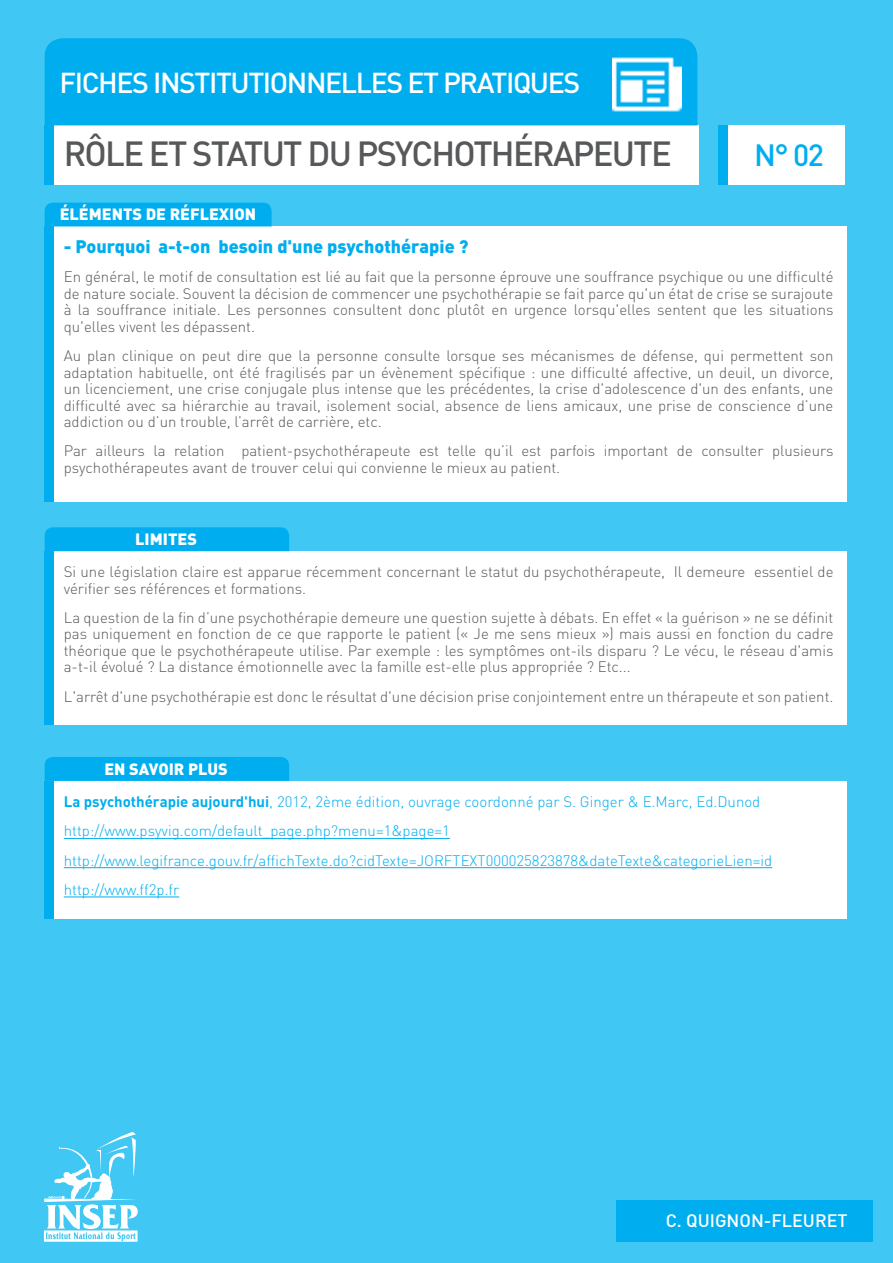
<style>
.page{position:relative;width:893px;height:1263px;background:#40c7f4}
.page>*{position:absolute;margin:0;border:0;box-sizing:border-box;transform-origin:0 0}
.t1{font:500 34.5px "DIN";letter-spacing:-.05em;color:#57585a}
.t2{font:500 30.3px "DIN";color:#00aeef}
.t3{font:500 28.5px "DIN";letter-spacing:-.05em;color:#fff}
.t4{font:900 18px "DIN";color:#00aeef}
.t5{font:500 17.85px "DIN";color:#fff}
.t6{font:900 16.2px "DIN";color:#fff}
.t7{font:300 15px/16.5px "DIN";color:#57585a;text-align:justify}
.t8{font:300 15px/29.2px "DIN";color:#00aeef}
.s1{font-weight:700}
</style>
<div class="page">
<div style="left:45px;top:125px;width:16px;height:60px;background:#00aeef"></div>
<div style="left:45px;top:226px;width:16px;height:276px;background:#00aeef"></div>
<div style="left:45px;top:551px;width:16px;height:173px;background:#00aeef"></div>
<div style="left:45px;top:781px;width:16px;height:137px;background:#00aeef"></div>
<div style="left:719px;top:125px;width:16px;height:60px;background:#00aeef"></div>
<div style="left:54px;top:125px;width:644px;height:60px;background:#fff"></div>
<div style="left:54px;top:226px;width:792px;height:276px;background:#fff"></div>
<div style="left:54px;top:551px;width:792px;height:173px;background:#fff"></div>
<div style="left:54px;top:781px;width:792px;height:137px;background:#fff"></div>
<div style="left:728px;top:125px;width:117px;height:60px;background:#fff"></div>
<hr style="left:64px;top:838px;width:386px;height:1px;background:#00aeef">
<hr style="left:64px;top:867px;width:708px;height:1px;background:#00aeef">
<hr style="left:64px;top:897px;width:115px;height:1px;background:#00aeef">
<div style="left:45px;top:203px;width:227px;height:23px;background:#00aeef"></div>
<div style="left:45px;top:527px;width:244px;height:24px;background:#00aeef"></div>
<div style="left:45px;top:757px;width:244px;height:24px;background:#00aeef"></div>
<svg style="left:44px;top:1132px;width:94px;height:110px"></svg>
<div style="left:45px;top:38px;width:652px;height:87px;background:#00aeef"></div>
<img style="left:612px;top:50px;width:70px;height:69px">
<div style="left:616px;top:1200px;width:257px;height:42px;background:#00aeef"></div>
<h3 class="t3" style="left:60px;top:64px;width:40px">FICHES</h3>
<h3 class="t3" style="left:153px;top:64px;width:429px">I NSTITUTI ONNELLES ET PRATI QUES</h3>
<h1 class="t1" style="left:64px;top:132px;width:610px">RÔLE ET STATUT DU PSYCHOTHÉRAPEUTE</h1>
<p class="t6" style="left:60px;top:204px;width:198px">éléments de réflexion</p>
<h2 class="t2" style="left:754px;top:135px;width:71px">N° 02</h2>
<p class="t4" style="left:64px;top:234px;width:406px">- Pourquoi a-t-on besoin d'une psychothérapie ?</p>
<p class="t7" style="left:64px;top:269px;width:771px">En général, le motif de consultation est lié au fait que la personne éprouve une souffrance psychique ou une difficulté de nature sociale. Souvent la décision de commencer une psychothérapie se fait parce qu'un état de crise se surajoute à la souffrance initiale. Les personnes consultent donc plutôt en urgence lorsqu'elles sentent que les situations qu'elles vivent les dépassent.</p>
<p class="t7" style="left:64px;top:347px;width:771px">Au plan clinique on peut dire que la personne consulte lorsque ses mécanismes de défense, qui permettent son adaptation habituelle, ont été fragilisés par un évènement spécifique : une difficulté affective, un deuil, un divorce, un licenciement, une crise conjugale plus intense que les précédentes, la crise d'adolescence d'un des enfants, une difficulté avec sa hiérarchie au travail, isolement social, absence de liens amicaux, une prise de conscience d’une addiction ou d’un trouble, l’arrêt de carrière, etc.</p>
<p class="t7" style="left:64px;top:443px;width:771px">Par ailleurs la relation patient-psychothérapeute est telle qu’il est parfois important de consulter plusieurs psychothérapeutes avant de trouver celui qui convienne le mieux au patient.</p>
<p class="t6" style="left:135px;top:528px;width:63px">Limites</p>
<p class="t7" style="left:64px;top:563px;width:771px">Si une législation claire est apparue récemment concernant le statut du psychothérapeute, Il demeure essentiel de vérifier ses références et formations.</p>
<p class="t7" style="left:64px;top:609px;width:771px">La question de la fin d’une psychothérapie demeure une question sujette à débats. En effet « la guérison » ne se définit pas uniquement en fonction de ce que rapporte le patient (« Je me sens mieux ») mais aussi en fonction du cadre théorique que le psychothérapeute utilise. Par exemple : les symptômes ont-ils disparu ? Le vécu, le réseau d'amis a-t-il évolué ? La distance émotionnelle avec la famille est-elle plus appropriée ? Etc...</p>
<p class="t7" style="left:64px;top:688px;width:771px">L'arrêt d'une psychothérapie est donc le résultat d'une décision prise conjointement entre un thérapeute et son patient.</p>
<p class="t6" style="left:104px;top:758px;width:125px">En savoir plus</p>
<p class="t8" style="left:64px;top:787px;width:710px"><span class="s1">La psychothérapie aujourd'hui</span>, 2012, 2ème édition, ouvrage coordonné par S. Ginger &amp; E.Marc, Ed.Dunod http://www.psyvig.com/default_page.php?menu=1&amp;page=1 http://www.legifrance.gouv.fr/affichTexte.do?cidTexte=JORFTEXT000025823878&amp;dateTexte&amp;categorieLien=id http://www.ff2p.fr</p>
<p class="t5" style="left:666px;top:1209px;width:183px">C. QUIGNON-FLEURET</p>
</div>
